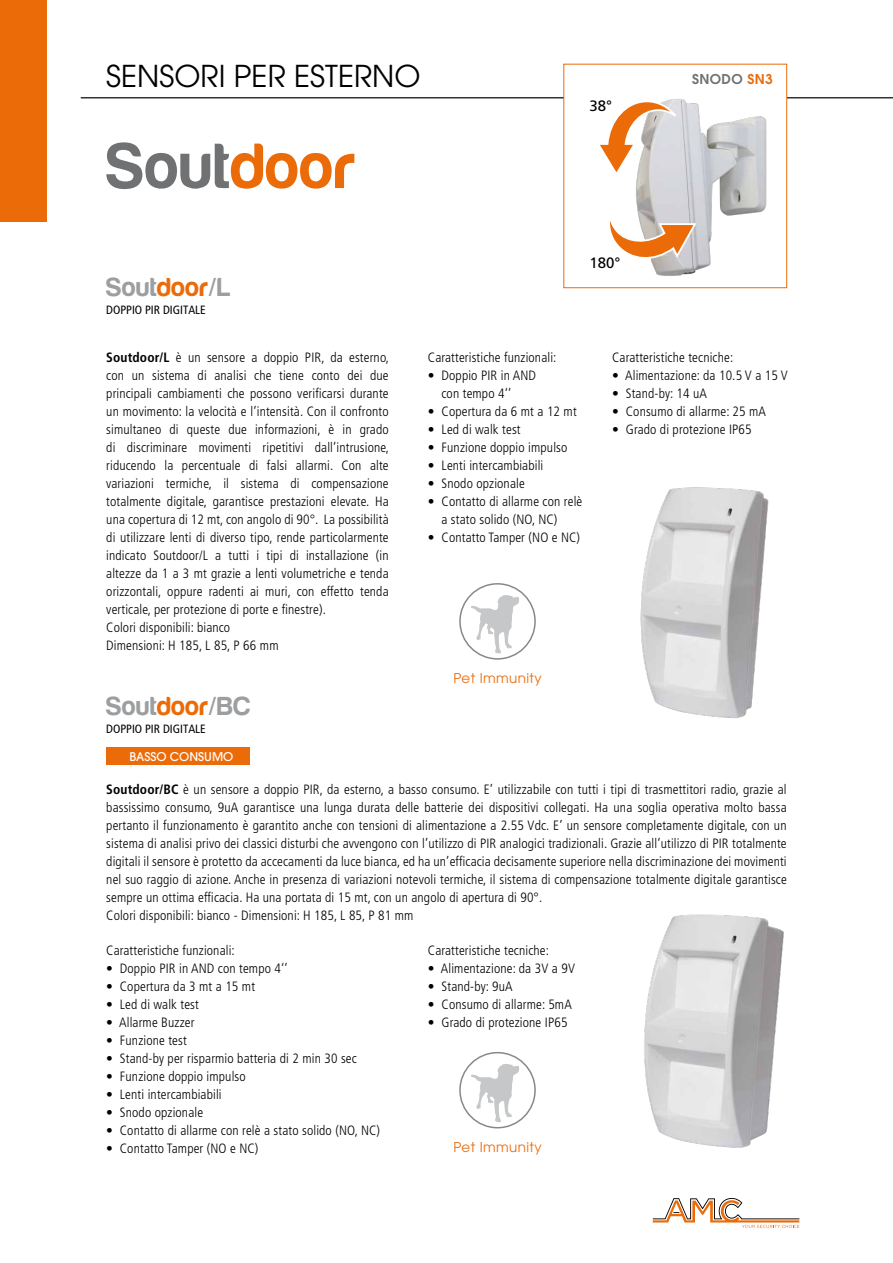
<style>
.page{position:relative;width:893px;height:1263px;background:#fff}
.page>*{position:absolute;margin:0;border:0;box-sizing:border-box;transform-origin:0 0}
.t1{font:66px "Harabara";letter-spacing:.03em;color:#707172}
.t2{font:30px "Avant Garde";color:#000}
.t3{font:27px "Harabara";letter-spacing:.03em;color:#9c9e9f}
.t4{font:15px "Frutiger LT Std";color:#000}
.t5{font:300 condensed 13.5px/18px "Frutiger LT Std";letter-spacing:.01em;color:#000}
.t6{font:13.5px "Avant Garde";letter-spacing:.03em;color:#eb6b09}
.t7{font:600 13.5px "Avant Garde";letter-spacing:.03em;color:#707172}
.t8{font:condensed 12px "Frutiger LT Std";color:#000}
.t9{font:500 12px "Avant Garde";color:#fff}
.s1{color:#eb6b09}
.s2{font-weight:700}
</style>
<div class="page">
<svg style="left:653px;top:1198px;width:146px;height:30px"></svg>
<div style="left:106px;top:747px;width:144px;height:18px;background:#eb6b09"></div>
<svg style="left:471px;top:595px;width:48px;height:59px"></svg>
<div style="left:459px;top:583px;width:77px;height:77px;border:2px solid #87888a;border-radius:50%"></div>
<svg style="left:471px;top:1064px;width:48px;height:58px"></svg>
<div style="left:459px;top:1052px;width:77px;height:76px;border:2px solid #87888a;border-radius:50%"></div>
<hr style="left:81px;top:97px;width:812px;height:1px;background:#000">
<div style="left:0;top:0;width:47px;height:221px;background:#eb6b09"></div>
<img style="left:644px;top:914px;width:140px;height:234px">
<img style="left:640px;top:487px;width:129px;height:232px">
<div style="left:564px;top:64px;width:223px;height:224px;background:#fff"></div>
<img style="left:636px;top:98px;width:131px;height:178px">
<div style="left:563px;top:64px;width:224px;height:224px;border:1px solid #eb6b09"></div>
<svg style="left:610px;top:215px;width:86px;height:44px"></svg>
<svg style="left:600px;top:100px;width:84px;height:77px"></svg>
<h2 class="t2" style="left:106px;top:58px;width:316px">SENSORI PER ESTERNO</h2>
<h1 class="t1" style="left:106px;top:132px;width:250px">Sout<span class="s1">door</span></h1>
<p class="t4" style="left:590px;top:97px;width:24px">38°</p>
<p class="t7" style="left:692px;top:70px;width:82px">SNODO <span class="s1">SN3</span></p>
<h3 class="t3" style="left:106px;top:273px;width:126px">Sout<span class="s1">door</span>/L</h3>
<p class="t8" style="left:106px;top:303px;width:101px">DOPPIO PIR DIGITALE</p>
<p class="t5" style="left:106px;top:349px;width:284px"><span class="s2">Soutdoor/L</span> è un sensore a doppio PIR, da esterno, con un sistema di analisi che tiene conto dei due principali cambiamenti che possono verificarsi durante un movimento: la velocità e l’intensità. Con il confronto simultaneo di queste due informazioni, è in grado di discriminare movimenti ripetitivi dall’intrusione, riducendo la percentuale di falsi allarmi. Con alte variazioni termiche, il sistema di compensazione totalmente digitale, garantisce prestazioni elevate. Ha una copertura di 12 mt, con angolo di 90°. La possibilità di utilizzare lenti di diverso tipo, rende particolarmente indicato Soutdoor/L a tutti i tipi di installazione (in altezze da 1 a 3 mt grazie a lenti volumetriche e tenda orizzontali, oppure radenti ai muri, con effetto tenda verticale, per protezione di porte e finestre).<br>Colori disponibili: bianco<br>Dimensioni: H 185, L 85, P 66 mm</p>
<h3 class="t3" style="left:106px;top:692px;width:146px">Sout<span class="s1">door</span>/BC</h3>
<p class="t8" style="left:106px;top:722px;width:101px">DOPPIO PIR DIGITALE</p>
<p class="t9" style="left:129px;top:749px;width:105px">BASSO CONSUMO</p>
<p class="t4" style="left:589px;top:254px;width:33px">180°</p>
<p class="t5" style="left:428px;top:348px;width:130px">Caratteristiche funzionali:</p>
<p class="t5" style="left:441px;top:366px;width:96px;text-indent:-14px">• Doppio PIR in AND con tempo 4‘’</p>
<p class="t5" style="left:428px;top:402px;width:150px">• Copertura da 6 mt a 12 mt</p>
<p class="t5" style="left:428px;top:420px;width:94px">• Led di walk test</p>
<p class="t5" style="left:428px;top:438px;width:141px">• Funzione doppio impulso</p>
<p class="t5" style="left:428px;top:456px;width:117px">• Lenti intercambiabili</p>
<p class="t5" style="left:428px;top:474px;width:98px">• Snodo opzionale</p>
<p class="t5" style="left:441px;top:492px;width:142px;text-indent:-14px">• Contatto di allarme con relè a stato solido (NO, NC)</p>
<p class="t5" style="left:428px;top:528px;width:154px">• Contatto Tamper (NO e NC)</p>
<p class="t5" style="left:612px;top:349px;width:122px">Caratteristiche tecniche:</p>
<p class="t5" style="left:612px;top:367px;width:177px">• Alimentazione: da 10.5 V a 15 V</p>
<p class="t5" style="left:612px;top:385px;width:96px">• Stand-by: 14 uA</p>
<p class="t5" style="left:612px;top:403px;width:155px">• Consumo di allarme: 25 mA</p>
<p class="t5" style="left:612px;top:421px;width:141px">• Grado di protezione IP65</p>
<p class="t6" style="left:453px;top:670px;width:90px">Pet Immunity</p>
<p class="t5" style="left:106px;top:781px;width:682px"><span class="s2">Soutdoor/BC</span> è un sensore a doppio PIR, da esterno, a basso consumo. E’ utilizzabile con tutti i tipi di trasmettitori radio, grazie al bassissimo consumo, 9uA garantisce una lunga durata delle batterie dei dispositivi collegati. Ha una soglia operativa molto bassa pertanto il funzionamento è garantito anche con tensioni di alimentazione a 2.55 Vdc. E’ un sensore completamente digitale, con un sistema di analisi privo dei classici disturbi che avvengono con l’utilizzo di PIR analogici tradizionali. Grazie all’utilizzo di PIR totalmente digitali il sensore è protetto da accecamenti da luce bianca, ed ha un’efficacia decisamente superiore nella discriminazione dei movimenti nel suo raggio di azione. Anche in presenza di variazioni notevoli termiche, il sistema di compensazione totalmente digitale garantisce sempre un ottima efficacia. Ha una portata di 15 mt, con un angolo di apertura di 90°.<br>Colori disponibili: bianco - Dimensioni: H 185, L 85, P 81 mm</p>
<p class="t5" style="left:106px;top:941px;width:130px">Caratteristiche funzionali:</p>
<p class="t5" style="left:106px;top:959px;width:183px">• Doppio PIR in AND con tempo 4‘’</p>
<p class="t5" style="left:106px;top:977px;width:150px">• Copertura da 3 mt a 15 mt</p>
<p class="t5" style="left:106px;top:995px;width:94px">• Led di walk test</p>
<p class="t5" style="left:106px;top:1013px;width:90px">• Allarme Buzzer</p>
<p class="t5" style="left:106px;top:1031px;width:82px">• Funzione test</p>
<p class="t5" style="left:106px;top:1049px;width:252px">• Stand-by per risparmio batteria di 2 min 30 sec</p>
<p class="t5" style="left:106px;top:1067px;width:141px">• Funzione doppio impulso</p>
<p class="t5" style="left:106px;top:1085px;width:117px">• Lenti intercambiabili</p>
<p class="t5" style="left:106px;top:1103px;width:98px">• Snodo opzionale</p>
<p class="t5" style="left:106px;top:1121px;width:275px">• Contatto di allarme con relè a stato solido (NO, NC)</p>
<p class="t5" style="left:106px;top:1139px;width:154px">• Contatto Tamper (NO e NC)</p>
<p class="t5" style="left:428px;top:941px;width:122px">Caratteristiche tecniche:</p>
<p class="t5" style="left:428px;top:959px;width:149px">• Alimentazione: da 3V a 9V</p>
<p class="t5" style="left:428px;top:977px;width:86px">• Stand-by: 9uA</p>
<p class="t5" style="left:428px;top:995px;width:145px">• Consumo di allarme: 5mA</p>
<p class="t5" style="left:428px;top:1013px;width:141px">• Grado di protezione IP65</p>
<p class="t6" style="left:453px;top:1139px;width:90px">Pet Immunity</p>
</div>
